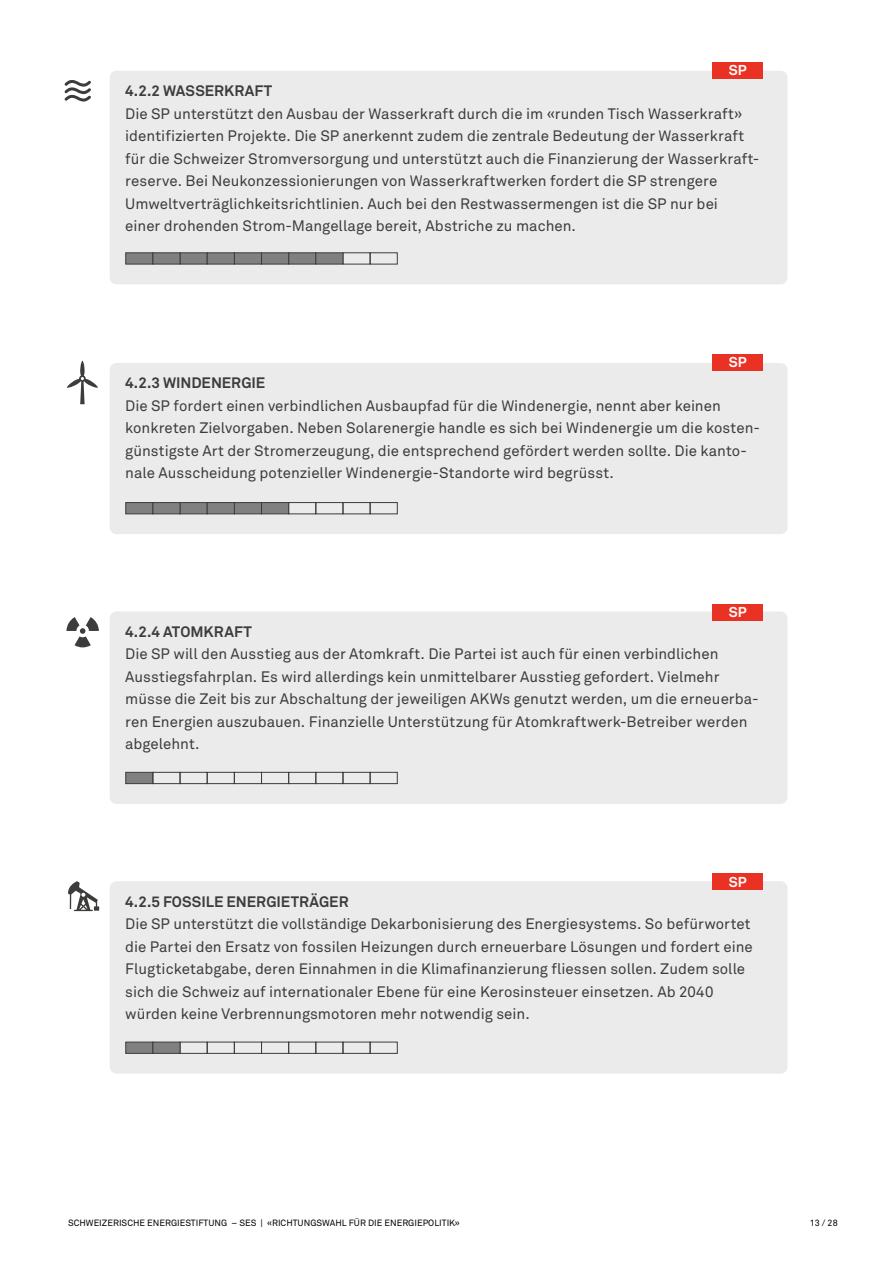
<style>
.page{position:relative;width:893px;height:1263px;background:#fff}
.page>*{position:absolute;margin:0;border:0;box-sizing:border-box;transform-origin:0 0}
.t1{font:15px/22.5px "Akkurat Std";letter-spacing:.005em;color:#3c3c3b}
.t2{font:700 15px "Akkurat Std";color:#3c3c3b}
.t3{font:700 14.25px "Akkurat Std";color:#fff}
.t4{font:9px "Akkurat Std";color:#000}
</style>
<div class="page">
<div style="left:110px;top:71px;width:677px;height:213px;background:#ebebeb;border-radius:7px"></div>
<div style="left:125px;top:252px;width:28px;height:12px;background:#818080;border:1px solid #3c3c3b"></div>
<div style="left:180px;top:252px;width:27px;height:12px;background:#818080;border:1px solid #3c3c3b"></div>
<div style="left:234px;top:252px;width:28px;height:12px;background:#818080;border:1px solid #3c3c3b"></div>
<div style="left:288px;top:252px;width:28px;height:12px;background:#818080;border:1px solid #3c3c3b"></div>
<div style="left:343px;top:252px;width:27px;height:12px;border:1px solid #3c3c3b"></div>
<div style="left:153px;top:252px;width:27px;height:12px;background:#818080;border:1px solid #3c3c3b"></div>
<div style="left:207px;top:252px;width:28px;height:12px;background:#818080;border:1px solid #3c3c3b"></div>
<div style="left:261px;top:252px;width:28px;height:12px;background:#818080;border:1px solid #3c3c3b"></div>
<div style="left:315px;top:252px;width:28px;height:12px;background:#818080;border:1px solid #3c3c3b"></div>
<div style="left:370px;top:252px;width:28px;height:12px;border:1px solid #3c3c3b"></div>
<svg style="left:64px;top:80px;width:27px;height:22px"></svg>
<div style="left:712px;top:63px;width:51px;height:16px;background:#ea3224"></div>
<div style="left:110px;top:611px;width:677px;height:193px;background:#ebebeb;border-radius:7px"></div>
<div style="left:125px;top:772px;width:28px;height:12px;background:#818080;border:1px solid #3c3c3b"></div>
<div style="left:180px;top:772px;width:27px;height:12px;border:1px solid #3c3c3b"></div>
<div style="left:234px;top:772px;width:28px;height:12px;border:1px solid #3c3c3b"></div>
<div style="left:288px;top:772px;width:28px;height:12px;border:1px solid #3c3c3b"></div>
<div style="left:343px;top:772px;width:27px;height:12px;border:1px solid #3c3c3b"></div>
<div style="left:153px;top:772px;width:27px;height:12px;border:1px solid #3c3c3b"></div>
<div style="left:207px;top:772px;width:28px;height:12px;border:1px solid #3c3c3b"></div>
<div style="left:261px;top:772px;width:28px;height:12px;border:1px solid #3c3c3b"></div>
<div style="left:315px;top:772px;width:28px;height:12px;border:1px solid #3c3c3b"></div>
<div style="left:370px;top:772px;width:28px;height:12px;border:1px solid #3c3c3b"></div>
<svg style="left:66px;top:617px;width:33px;height:30px"></svg>
<div style="left:712px;top:604px;width:51px;height:16px;background:#ea3224"></div>
<div style="left:110px;top:363px;width:677px;height:171px;background:#ebebeb;border-radius:7px"></div>
<div style="left:125px;top:502px;width:28px;height:12px;background:#818080;border:1px solid #3c3c3b"></div>
<div style="left:180px;top:502px;width:27px;height:12px;background:#818080;border:1px solid #3c3c3b"></div>
<div style="left:234px;top:502px;width:28px;height:12px;background:#818080;border:1px solid #3c3c3b"></div>
<div style="left:288px;top:502px;width:28px;height:12px;border:1px solid #3c3c3b"></div>
<div style="left:343px;top:502px;width:27px;height:12px;border:1px solid #3c3c3b"></div>
<div style="left:153px;top:502px;width:27px;height:12px;background:#818080;border:1px solid #3c3c3b"></div>
<div style="left:207px;top:502px;width:28px;height:12px;background:#818080;border:1px solid #3c3c3b"></div>
<div style="left:261px;top:502px;width:28px;height:12px;background:#818080;border:1px solid #3c3c3b"></div>
<div style="left:315px;top:502px;width:28px;height:12px;border:1px solid #3c3c3b"></div>
<div style="left:370px;top:502px;width:28px;height:12px;border:1px solid #3c3c3b"></div>
<svg style="left:67px;top:361px;width:31px;height:43px"></svg>
<div style="left:712px;top:354px;width:51px;height:16px;background:#ea3224"></div>
<div style="left:110px;top:881px;width:677px;height:193px;background:#ebebeb;border-radius:7px"></div>
<div style="left:125px;top:1042px;width:28px;height:12px;background:#818080;border:1px solid #3c3c3b"></div>
<div style="left:180px;top:1042px;width:27px;height:12px;border:1px solid #3c3c3b"></div>
<div style="left:234px;top:1042px;width:28px;height:12px;border:1px solid #3c3c3b"></div>
<div style="left:288px;top:1042px;width:28px;height:12px;border:1px solid #3c3c3b"></div>
<div style="left:343px;top:1042px;width:27px;height:12px;border:1px solid #3c3c3b"></div>
<div style="left:153px;top:1042px;width:27px;height:12px;background:#818080;border:1px solid #3c3c3b"></div>
<div style="left:207px;top:1042px;width:28px;height:12px;border:1px solid #3c3c3b"></div>
<div style="left:261px;top:1042px;width:28px;height:12px;border:1px solid #3c3c3b"></div>
<div style="left:315px;top:1042px;width:28px;height:12px;border:1px solid #3c3c3b"></div>
<div style="left:370px;top:1042px;width:28px;height:12px;border:1px solid #3c3c3b"></div>
<div style="left:712px;top:874px;width:51px;height:16px;background:#ea3224"></div>
<svg style="left:68px;top:881px;width:31px;height:30px"></svg>
<p class="t3" style="left:729px;top:62px;width:19px">SP</p>
<p class="t2" style="left:125px;top:81px;width:149px">4.2.2 WASSERKRAFT</p>
<p class="t1" style="left:125px;top:102px;width:636px">Die SP unterstützt den Ausbau der Wasserkraft durch die im «runden Tisch Wasserkraft» identifizierten Projekte. Die SP anerkennt zudem die zentrale Bedeutung der Wasserkraft für die Schweizer Stromversorgung und unterstützt auch die Finanzierung der Wasserkraft&shy;reserve. Bei Neukonzessionierungen von Wasserkraftwerken fordert die SP strengere Umweltverträglichkeitsrichtlinien. Auch bei den Restwassermengen ist die SP nur bei<br>einer drohenden Strom-Mangellage bereit, Abstriche zu machen.</p>
<p class="t3" style="left:729px;top:353px;width:19px">SP</p>
<p class="t2" style="left:125px;top:374px;width:142px">4.2.3 WINDENERGIE</p>
<p class="t1" style="left:125px;top:395px;width:636px">Die SP fordert einen verbindlichen Ausbaupfad für die Windenergie, nennt aber keinen konkreten Zielvorgaben. Neben Solarenergie handle es sich bei Windenergie um die kosten&shy;günstigste Art der Stromerzeugung, die entsprechend gefördert werden sollte. Die kanto&shy;nale Ausscheidung potenzieller Windenergie-Standorte wird begrüsst.</p>
<p class="t3" style="left:729px;top:603px;width:19px">SP</p>
<p class="t2" style="left:125px;top:622px;width:128px">4.2.4 ATOMKRAFT</p>
<p class="t1" style="left:125px;top:643px;width:635px">Die SP will den Ausstieg aus der Atomkraft. Die Partei ist auch für einen verbindlichen Ausstiegsfahrplan. Es wird allerdings kein unmittelbarer Ausstieg gefordert. Vielmehr müsse die Zeit bis zur Abschaltung der jeweiligen AKWs genutzt werden, um die erneuerba&shy;ren Energien auszubauen. Finanzielle Unterstützung für Atomkraftwerk-Betreiber werden abgelehnt.</p>
<p class="t3" style="left:729px;top:873px;width:19px">SP</p>
<p class="t2" style="left:125px;top:892px;width:225px">4.2.5 FOSSILE ENERGIETRÄGER</p>
<p class="t1" style="left:125px;top:913px;width:629px">Die SP unterstützt die vollständige Dekarbonisierung des Energiesystems. So befürwortet die Partei den Ersatz von fossilen Heizungen durch erneuerbare Lösungen und fordert eine Flugticketabgabe, deren Einnahmen in die Klimafinanzierung fliessen sollen. Zudem solle sich die Schweiz auf internationaler Ebene für eine Kerosinsteuer einsetzen. Ab 2040 würden keine Verbrennungsmotoren mehr notwendig sein.</p>
<p class="t4" style="left:68px;top:1217px;width:393px">SCHWEIZERISCHE ENERGIESTIFTUNG – SES | «RICHTUNGSWAHL FÜR DIE ENERGIEPOLITIK»</p>
<p class="t4" style="left:810px;top:1217px;width:29px">13 / 28</p>
</div>
